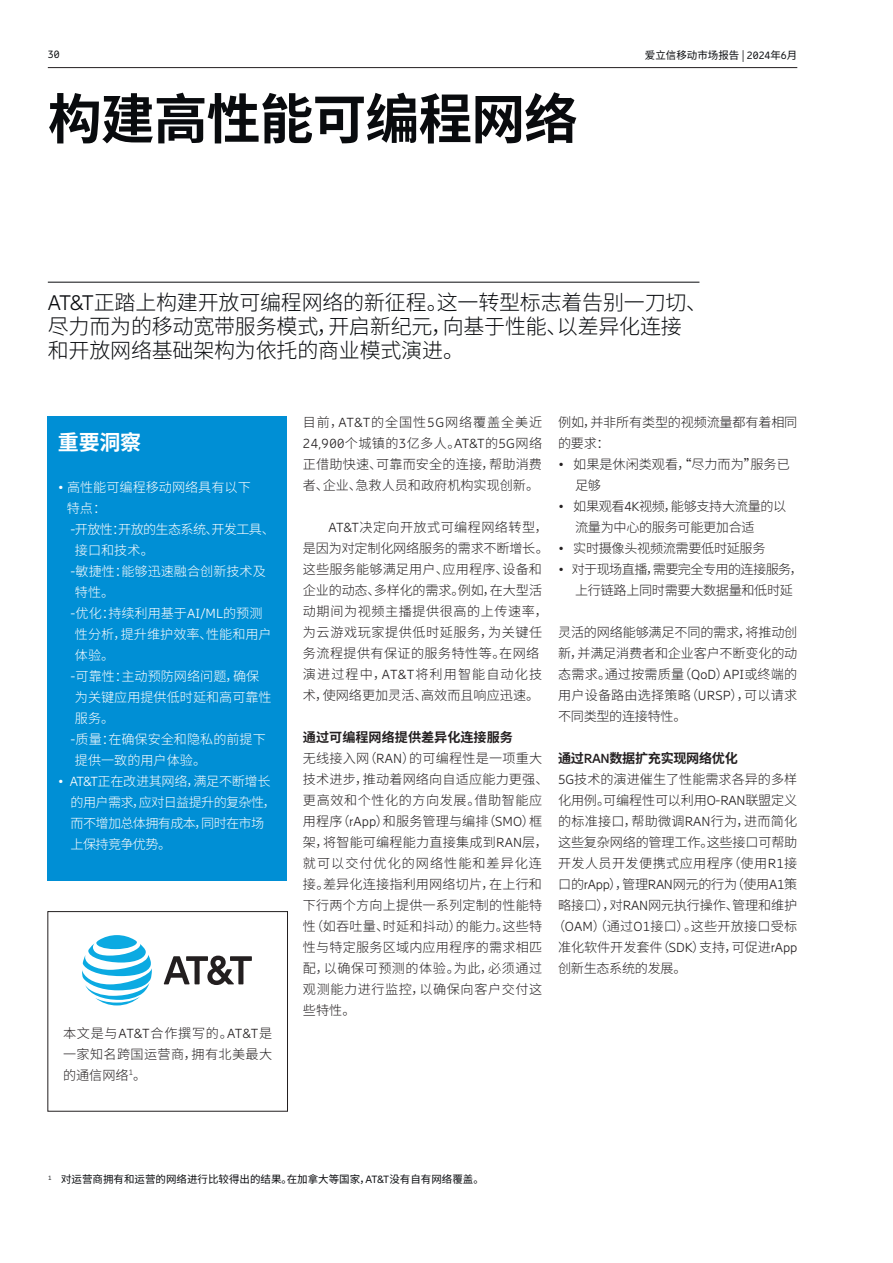
<style>
.page{position:relative;width:893px;height:1263px;background:#fff}
.page>*{position:absolute;margin:0;border:0;box-sizing:border-box;transform-origin:0 0}
.t1{font:700 54px "Source Han Sans CN";letter-spacing:-.02em;color:#090b0e}
.t2{font:300 21px/24.2px "Source Han Sans CN";letter-spacing:-.01em;color:#090b0e}
.t3{font:700 21px "Source Han Sans CN";color:#fff}
.t4{font:300 13.2px/21px "Source Han Sans CN";letter-spacing:.01em;color:#231f20}
.t5{font:300 13.2px/21px "Source Han Sans CN";letter-spacing:.03em;color:#231f20}
.t6{font:300 13.2px "Source Han Sans CN";color:#fff}
.t7{font:300 13.2px/21px "Source Han Sans CN";letter-spacing:-.025em;color:#231f20}
.t8{font:300 13.2px/21px "Source Han Sans CN";letter-spacing:-.05em;color:#fff}
.t9{font:300 13.2px/21px "Source Han Sans CN";letter-spacing:-.015em;color:#231f20}
.t10{font:300 13.2px "Ericsson Hilda";letter-spacing:.03em;color:#231f20}
.t11{font:300 13.2px "Source Han Sans CN";letter-spacing:-.02em;color:#231f20}
.t12{font:300 13.2px "Source Han Sans CN";letter-spacing:-.01em;color:#231f20}
.t13{font:300 13.2px "Source Han Sans CN";letter-spacing:.065em;color:#231f20}
.t14{font:700 13.2px "Source Han Sans CN";letter-spacing:-.025em;color:#231f20}
.t15{font:10.5px "Source Han Sans CN";color:#090b0e}
.t16{font:10.5px "Ericsson Hilda";color:#090b0e}
.s1{font-family:"Ericsson Hilda"}
.s2{font-family:"Source Han Sans CN"}
.s3{font-weight:700}
.s4{font-weight:400}
</style>
<div class="page">
<div style="left:48px;top:416px;width:239px;height:464px;background:#008fd5"></div>
<hr style="left:48px;top:282px;width:651px;height:1px;background:#090b0e">
<svg style="left:164px;top:956px;width:88px;height:29px"></svg>
<svg style="left:82px;top:935px;width:70px;height:70px"></svg>
<div style="left:47px;top:911px;width:241px;height:200px;border:1px solid #231f20"></div>
<hr style="left:48px;top:67px;width:749px;height:1px;background:#231f20">
<p class="t16" style="left:48px;top:49px;width:13px">30</p>
<p class="t15" style="left:645px;top:49px;width:154px">爱立信移动市场报告 | <span class="s1">2024</span>年<span class="s1">6</span>月</p>
<h1 class="t1" style="left:48px;top:89px;width:532px">构建高性能可编程网络</h1>
<h2 class="t2" style="left:48px;top:291px;width:661px"><span class="s1">AT&amp;T</span>正踏上构建开放可编程网络的新征程。这一转型标志着告别一刀切、尽力而为的移动宽带服务模式，开启新纪元，向基于性能、以差异化连接和开放网络基础架构为依托的商业模式演进。</h2>
<h2 class="t3" style="left:58px;top:431px;width:85px">重要洞察</h2>
<p class="t6" style="left:58px;top:480px;width:194px"><span class="s1">•</span> 高性能可编程移动网络具有以下</p>
<p class="t6" style="left:67px;top:501px;width:41px">特点：</p>
<p class="t8" style="left:71px;top:519px;width:206px"><span class="s1">-</span>开放性：开放的生态系统、开发工具、</p>
<p class="t6" style="left:75px;top:543px;width:80px">接口和技术。</p>
<p class="t6" style="left:71px;top:564px;width:197px"><span class="s1">-</span>敏捷性：能够迅速融合创新技术及</p>
<p class="t6" style="left:75px;top:585px;width:41px">特性。</p>
<p class="t6" style="left:71px;top:606px;width:193px"><span class="s1">-</span>优化：持续利用基于<span class="s1">AI/ML</span>的预测</p>
<p class="t6" style="left:75px;top:627px;width:198px">性分析，提升维护效率、性能和用户</p>
<p class="t6" style="left:75px;top:648px;width:41px">体验。</p>
<p class="t6" style="left:71px;top:669px;width:190px"><span class="s1">-</span>可靠性：主动预防网络问题，确保</p>
<p class="t6" style="left:75px;top:690px;width:198px">为关键应用提供低时延和高可靠性</p>
<p class="t6" style="left:75px;top:711px;width:41px">服务。</p>
<p class="t6" style="left:71px;top:732px;width:197px"><span class="s1">-</span>质量：在确保安全和隐私的前提下</p>
<p class="t6" style="left:75px;top:753px;width:133px">提供一致的用户体验。</p>
<p class="t8" style="left:71px;top:771px;width:207px;text-indent:-13px"><span class="s1">• AT&amp;T</span>正在改进其网络，满足不断增长的用户需求，应对日益提升的复杂性，而不增加总体拥有成本，同时在市场上保持竞争优势。</p>
<p class="t4" style="left:63px;top:1023px;width:211px;text-align:justify">本文是与<span class="s1">AT&amp;T</span>合作撰写的。<span class="s1">AT&amp;T</span>是一家知名跨国运营商，拥有北美最大的通信网络<sup>1</sup>。</p>
<p class="t13" style="left:303px;top:414px;width:241px">目前，<span class="s1">AT&amp;T</span>的全国性<span class="s1">5G</span>网络覆盖全美近</p>
<p class="t10" style="left:303px;top:436px;width:241px">24,900<span class="s2">个城镇的</span>3<span class="s2">亿多人。</span>AT&amp;T<span class="s2">的</span>5G<span class="s2">网络</span></p>
<p class="t4" style="left:303px;top:453px;width:241px">正借助快速、可靠而安全的连接，帮助消费者、企业、急救人员和政府机构实现创新。</p>
<p class="t5" style="left:303px;top:516px;width:247px;text-indent:26px"><span class="s1">AT&amp;T</span>决定向开放式可编程网络转型，是因为对定制化网络服务的需求不断增长。这些服务能够满足用户、应用程序、设备和企业的动态、多样化的需求。例如，在大型活动期间为视频主播提供很高的上传速率，为云游戏玩家提供低时延服务，为关键任务流程提供有保证的服务特性等。在网络演进过程中，<span class="s1">AT&amp;T</span>将利用智能自动化技术，使网络更加灵活、高效而且响应迅速。</p>
<p class="t4" style="left:303px;top:726px;width:247px"><span class="s3">通过可编程网络提供差异化连接服务<br></span>无线接入网（<span class="s1">RAN</span>）的可编程性是一项重大技术进步，推动着网络向自适应能力更强、更高效和个性化的方向发展。借助智能应用程序（<span class="s1">rApp</span>）和服务管理与编排（<span class="s1">SMO</span>）框架，将智能可编程能力直接集成到<span class="s1">RAN</span>层，就可以交付优化的网络性能和差异化连接。差异化连接指利用网络切片，在上行和下行两个方向上提供一系列定制的性能特性（如吞吐量、时延和抖动）的能力。这些特性与特定服务区域内应用程序的需求相匹配，以确保可预测的体验。为此，必须通过观测能力进行监控，以确保向客户交付这些特性。</p>
<p class="t9" style="left:558px;top:411px;width:241px">例如，并非所有类型的视频流量都有着相同的要求：</p>
<p class="t4" style="left:575px;top:453px;width:216px;text-indent:-17px"><span class="s1">•</span> 如果是休闲类观看，<span class="s4">“</span>尽力而为<span class="s4">”</span>服务已足够</p>
<p class="t7" style="left:575px;top:495px;width:213px;text-indent:-17px"><span class="s1">•</span> 如果观看<span class="s1">4K</span>视频，能够支持大流量的以流量为中心的服务可能更加合适</p>
<p class="t7" style="left:558px;top:537px;width:209px"><span class="s1">•</span> 实时摄像头视频流需要低时延服务</p>
<p class="t7" style="left:558px;top:558px;width:246px;text-align:center"><span class="s1">•</span> 对于现场直播，需要完全专用的连接服务，上行链路上同时需要大数据量和低时延</p>
<p class="t4" style="left:558px;top:621px;width:241px;text-align:justify">灵活的网络能够满足不同的需求，将推动创新，并满足消费者和企业客户不断变化的动态需求。通过按需质量（<span class="s1">QoD</span>）<span class="s1">API</span>或终端的用户设备路由选择策略（<span class="s1">URSP</span>），可以请求不同类型的连接特性。</p>
<p class="t14" style="left:558px;top:750px;width:181px">通过<span class="s1">RAN</span>数据扩充实现网络优化</p>
<p class="t4" style="left:558px;top:768px;width:241px"><span class="s1">5G</span>技术的演进催生了性能需求各异的多样</p>
<p class="t9" style="left:558px;top:789px;width:241px">化用例。可编程性可以利用<span class="s1">O-RAN</span>联盟定义</p>
<p class="t4" style="left:558px;top:810px;width:241px">的标准接口，帮助微调<span class="s1">RAN</span>行为，进而简化</p>
<p class="t9" style="left:558px;top:831px;width:241px">这些复杂网络的管理工作。这些接口可帮助</p>
<p class="t5" style="left:558px;top:852px;width:241px">开发人员开发便携式应用程序（使用<span class="s1">R1</span>接</p>
<p class="t11" style="left:558px;top:876px;width:241px">口的<span class="s1">rApp</span>），管理<span class="s1">RAN</span>网元的行为（使用<span class="s1">A1</span>策</p>
<p class="t12" style="left:558px;top:897px;width:241px">略接口），对<span class="s1">RAN</span>网元执行操作、管理和维护</p>
<p class="t4" style="left:552px;top:915px;width:247px">（<span class="s1">OAM</span>）（通过<span class="s1">O1</span>接口）。这些开放接口受标</p>
<p class="t4" style="left:558px;top:936px;width:241px">准化软件开发套件（<span class="s1">SDK</span>）支持，可促进<span class="s1">rApp</span></p>
<p class="t7" style="left:558px;top:957px;width:130px">创新生态系统的发展。</p>
<p class="t15" style="left:48px;top:1173px;width:437px"><sup>1</sup> 对运营商拥有和运营的网络进行比较得出的结果。在加拿大等国家，<span class="s1">AT&amp;T</span>没有自有网络覆盖。</p>
</div>
